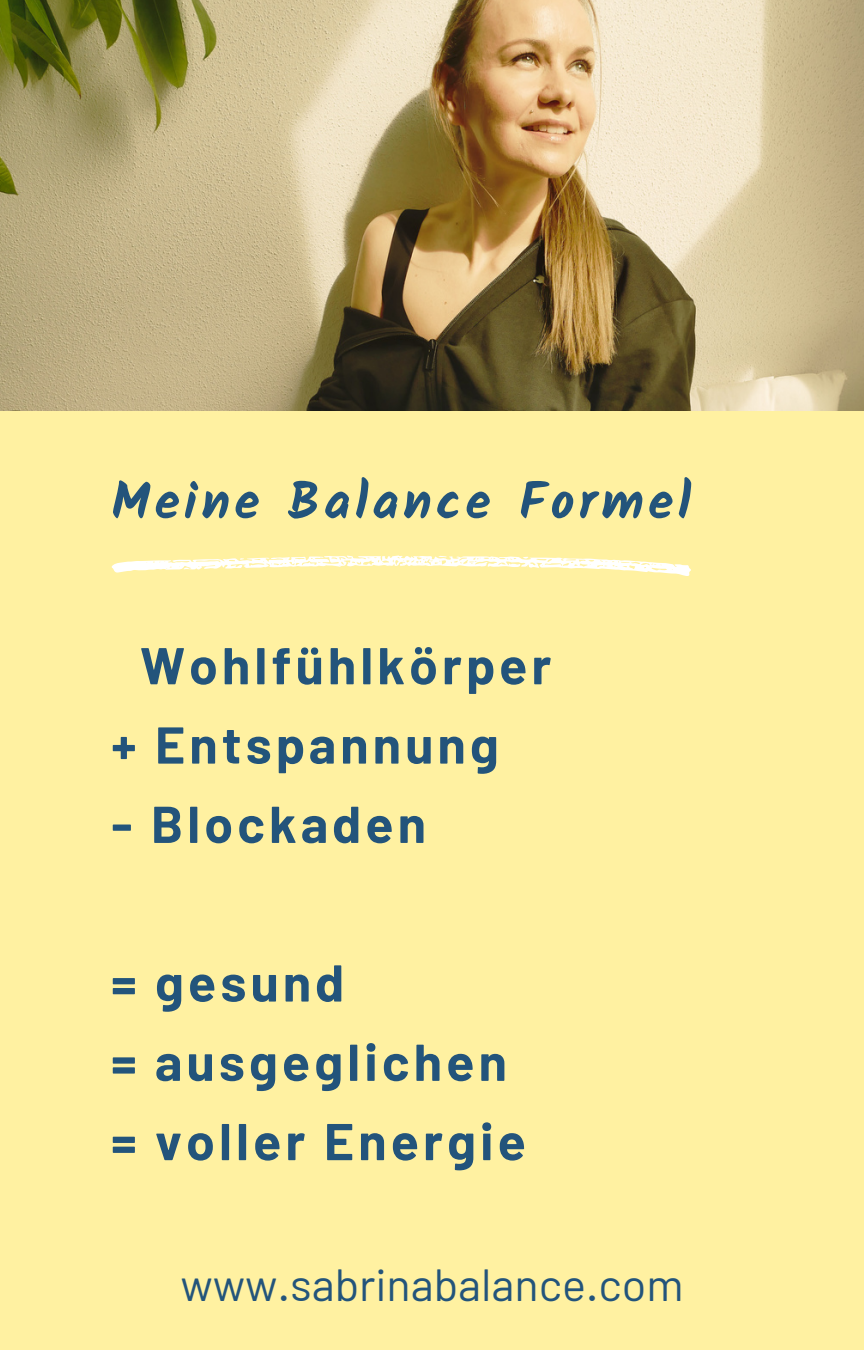
<style>
.page{position:relative;width:864px;height:1350px;background:#fff}
.page>*{position:absolute;margin:0;border:0;box-sizing:border-box;transform-origin:0 0}
.t1{font:700 51.75px "Barlow";letter-spacing:.08em;color:#23547b}
.t2{font:700 51.75px "Kalam";letter-spacing:.08em;color:#23547b}
.t3{font:45px "Barlow";color:#23547b}
</style>
<div class="page">
<div style="left:0;top:411px;width:864px;height:939px;background:#fff1a1"></div>
<img style="left:0;top:0;width:864px;height:411px">
<svg style="left:111px;top:555px;width:580px;height:21px"></svg>
<p class="t2" style="left:111px;top:471px;width:581px">Meine Balance Formel</p>
<p class="t1" style="left:140px;top:633px;width:413px">Wohlfühlkörper</p>
<p class="t1" style="left:111px;top:712px;width:389px">+ Entspannung</p>
<p class="t1" style="left:111px;top:791px;width:316px">- Blockaden</p>
<p class="t1" style="left:111px;top:950px;width:234px">= gesund</p>
<p class="t1" style="left:111px;top:1029px;width:397px">= ausgeglichen</p>
<p class="t1" style="left:111px;top:1108px;width:416px">= voller Energie</p>
<p class="t3" style="left:180px;top:1256px;width:505px">www.sabrinabalance.com</p>
</div>
